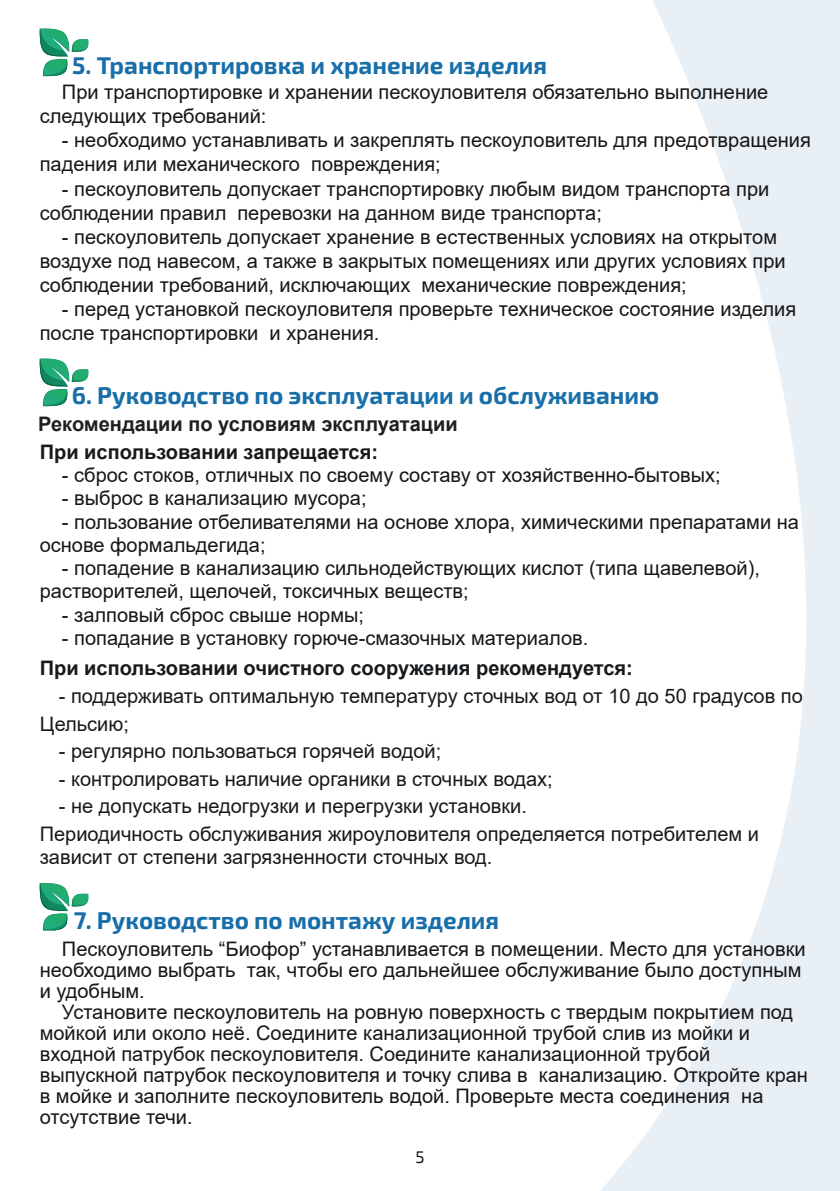
<style>
.page{position:relative;width:840px;height:1191px;background:#fff}
.page>*{position:absolute;margin:0;border:0;box-sizing:border-box;transform-origin:0 0}
.t1{font:700 24.2px "Exo 2.0";color:#176ea9}
.t2{font:20px/21px "Arial";color:#191615}
.t3{font:20px/27.4px "Arial";color:#171a1d}
.t4{font:700 20px "Arial";color:#171a1d}
.t5{font:700 20px "Arial";color:#231f20}
.t6{font:16.8px "Exo 2.0";color:#12120f}
</style>
<div class="page">
<svg style="left:600px;top:0;width:239px;height:1191px"></svg>
<svg style="left:39px;top:28px;width:50px;height:49px"></svg>
<svg style="left:39px;top:358px;width:50px;height:49px"></svg>
<svg style="left:39px;top:883px;width:50px;height:48px"></svg>
<p class="t1" style="left:72px;top:57px;width:476px">5. Транспортировка и хранение изделия</p>
<p class="t2" style="left:40px;top:82px;width:729px;line-height:24px;text-indent:22px">При транспортировке и хранении пескоуловителя обязательно выполнение следующих требований:</p>
<p class="t2" style="left:40px;top:130px;width:772px;line-height:24px;text-indent:22px">- необходимо устанавливать и закреплять пескоуловитель для предотвращения падения или механического повреждения;</p>
<p class="t2" style="left:40px;top:178px;width:730px;line-height:24px;text-indent:22px">- пескоуловитель допускает транспортировку любым видом транспорта при соблюдении правил перевозки на данном виде транспорта;</p>
<p class="t2" style="left:40px;top:226px;width:747px;line-height:24px;text-indent:22px">- пескоуловитель допускает хранение в естественных условиях на открытом воздухе под навесом, а также в закрытых помещениях или других условиях при соблюдении требований, исключающих механические повреждения;</p>
<p class="t2" style="left:40px;top:298px;width:757px;line-height:24px;text-indent:22px">- перед установкой пескоуловителя проверьте техническое состояние изделия после транспортировки и хранения.</p>
<p class="t1" style="left:72px;top:387px;width:588px">6. Руководство по эксплуатации и обслуживанию</p>
<p class="t5" style="left:38px;top:416px;width:421px">Рекомендации по условиям эксплуатации</p>
<p class="t4" style="left:40px;top:444px;width:339px">При использовании запрещается:</p>
<p class="t2" style="left:62px;top:466px;width:660px">- сброс стоков, отличных по своему составу от хозяйственно-бытовых;</p>
<p class="t2" style="left:62px;top:490px;width:306px">- выброс в канализацию мусора;</p>
<p class="t2" style="left:40px;top:512px;width:760px;line-height:23.2px;text-indent:22px">- пользование отбеливателями на основе хлора, химическими препаратами на основе формальдегида;</p>
<p class="t2" style="left:40px;top:558px;width:721px;line-height:23.2px;text-indent:22px">- попадение в канализацию сильнодействующих кислот (типа щавелевой), растворителей, щелочей, токсичных веществ;</p>
<p class="t2" style="left:62px;top:606px;width:303px">- залповый сброс свыше нормы;</p>
<p class="t2" style="left:62px;top:629px;width:527px">- попадание в установку горюче-смазочных материалов.</p>
<p class="t4" style="left:40px;top:661px;width:594px">При использовании очистного сооружения рекомендуется:</p>
<p class="t3" style="left:40px;top:684px;width:764px;text-indent:19px">- поддерживать оптимальную температуру сточных вод от 10 до 50 градусов по<br>Цельсию;</p>
<p class="t3" style="left:59px;top:739px;width:383px">- регулярно пользоваться горячей водой;</p>
<p class="t3" style="left:59px;top:767px;width:495px">- контролировать наличие органики в сточных водах;</p>
<p class="t3" style="left:40px;top:794px;width:720px;text-indent:19px">- не допускать недогрузки и перегрузки установки.<br>Периодичность обслуживания жироуловителя определяется потребителем и</p>
<p class="t3" style="left:40px;top:845px;width:454px">зависит от степени загрязненности сточных вод.</p>
<p class="t1" style="left:74px;top:912px;width:426px">7. Руководство по монтажу изделия</p>
<p class="t2" style="left:40px;top:940px;width:767px;text-indent:22px">Пескоуловитель “Биофор” устанавливается в помещении. Место для установки необходимо выбрать так, чтобы его дальнейшее обслуживание было доступным и удобным.</p>
<p class="t2" style="left:40px;top:1003px;width:769px;text-indent:22px">Установите пескоуловитель на ровную поверхность с твердым покрытием под мойкой или около неё. Соедините канализационной трубой слив из мойки и входной патрубок пескоуловителя. Соедините канализационной трубой выпускной патрубок пескоуловителя и точку слива в канализацию. Откройте кран в мойке и заполните пескоуловитель водой. Проверьте места соединения на отсутствие течи.</p>
<p class="t6" style="left:415px;top:1150px;width:11px">5</p>
</div>
